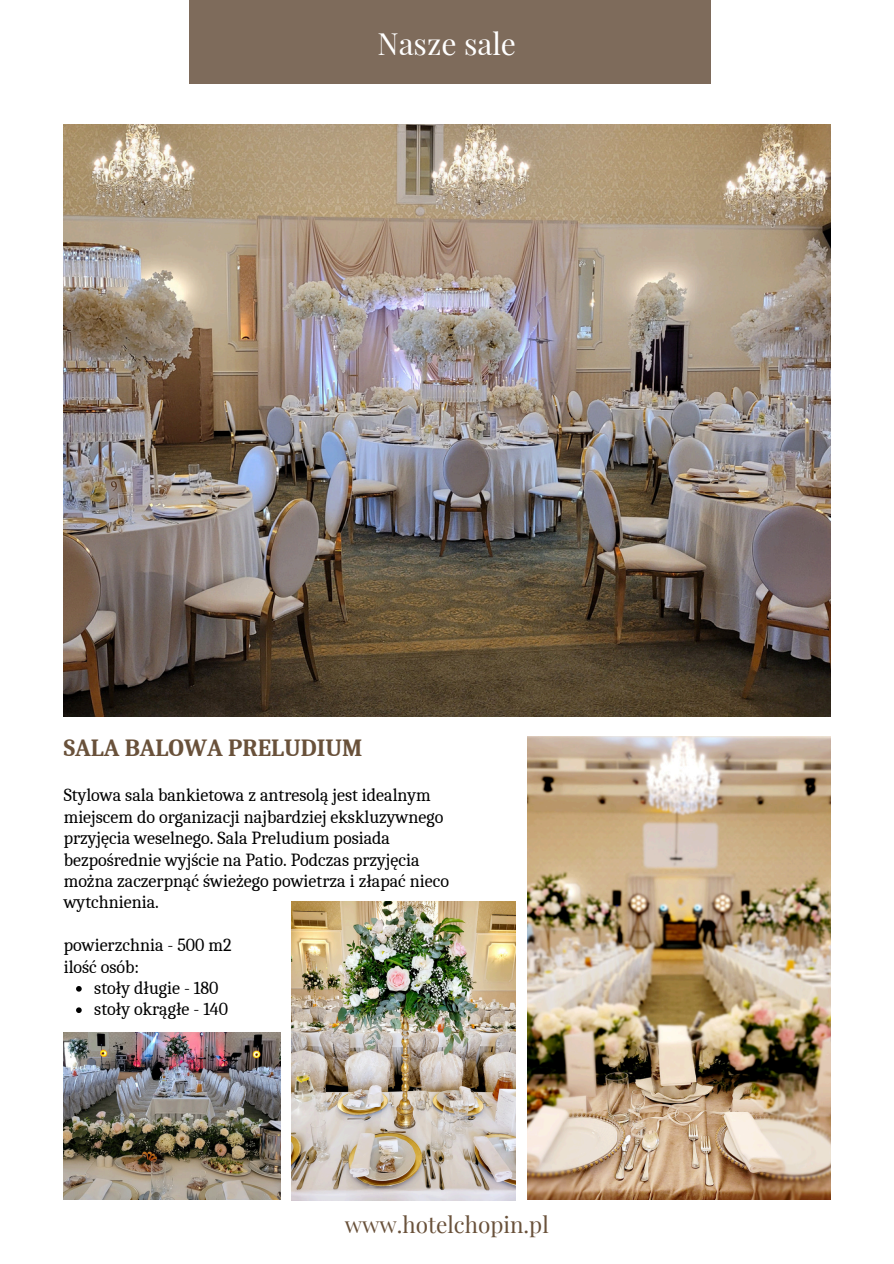
<style>
.page{position:relative;width:894px;height:1264px;background:#fff}
.page>*{position:absolute;margin:0;border:0;box-sizing:border-box;transform-origin:0 0}
.t1{font:30px "Playfair Display";color:#fff}
.t2{font:700 24px "Caladea";color:#69513a}
.t3{font:22.5px "Playfair Display";color:#69513a}
.t4{font:18px/21.3px "Caladea";color:#000}
</style>
<div class="page">
<div style="left:189px;top:0;width:521px;height:84px;background:#7e6b5b"></div>
<img style="left:527px;top:736px;width:303px;height:463px">
<img style="left:64px;top:125px;width:766px;height:591px">
<img style="left:292px;top:901px;width:224px;height:299px">
<img style="left:64px;top:1032px;width:217px;height:167px">
<svg style="left:76px;top:986px;width:6px;height:5px"></svg>
<svg style="left:76px;top:1007px;width:6px;height:6px"></svg>
<h2 class="t1" style="left:377px;top:22px;width:140px">Nasze sale</h2>
<p class="t2" style="left:64px;top:734px;width:300px">SALA BALOWA PRELUDIUM</p>
<p class="t4" style="left:64px;top:785px;width:387px">Stylowa sala bankietowa z antresolą jest idealnym miejscem do organizacji najbardziej ekskluzywnego przyjęcia weselnego. Sala Preludium posiada bezpośrednie wyjście na Patio. Podczas przyjęcia można zaczerpnąć świeżego powietrza i złapać nieco wytchnienia.</p>
<p class="t4" style="left:64px;top:934px;width:169px">powierzchnia - 500 m2</p>
<p class="t4" style="left:64px;top:956px;width:77px">ilość osób:</p>
<p class="t4" style="left:94px;top:977px;width:126px">stoły długie - 180</p>
<h3 class="t4" style="left:94px;top:998px;width:135px">stoły okrągłe - 140</h3>
<p class="t3" style="left:345px;top:1208px;width:205px">www.hotelchopin.pl</p>
</div>
